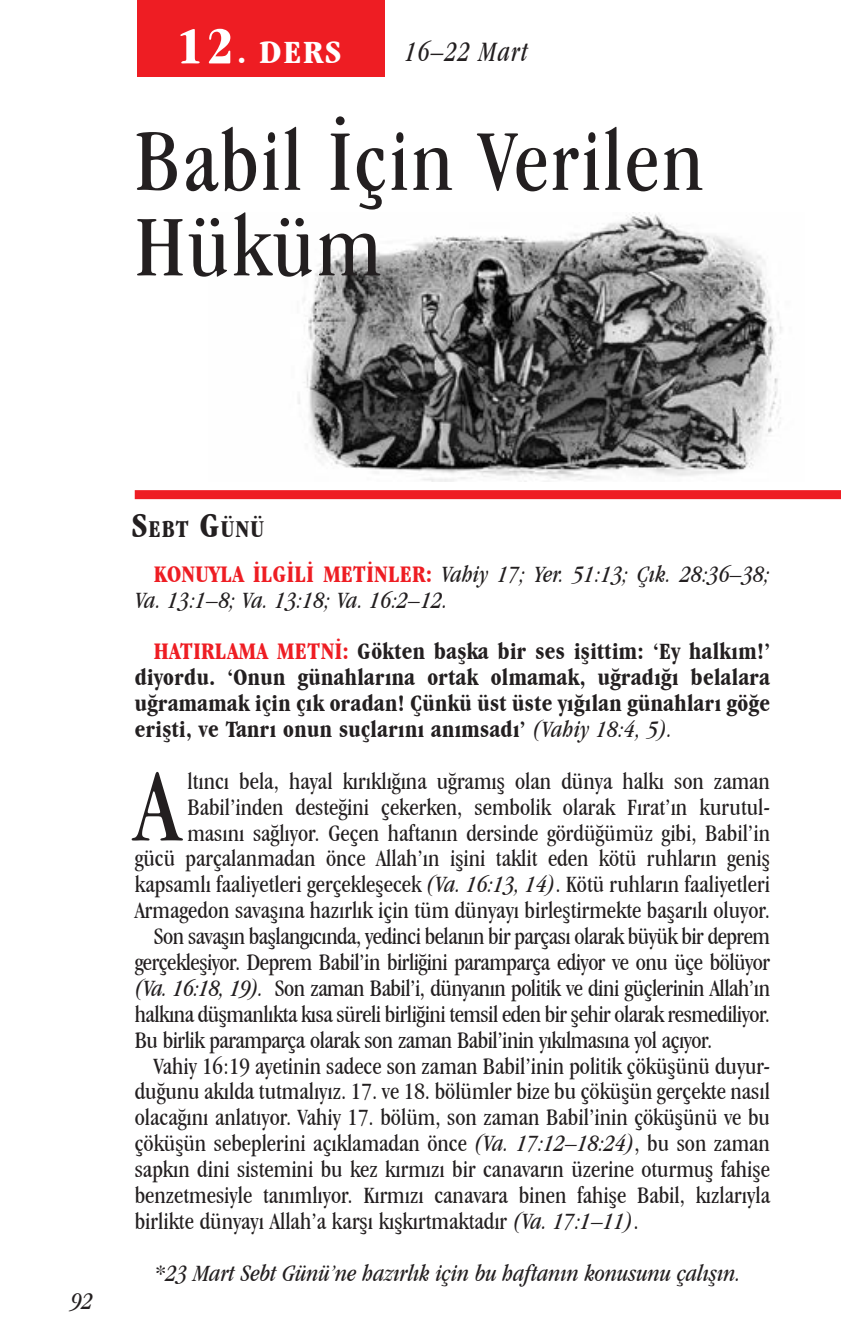
<style>
.page{position:relative;width:841px;height:1337px;background:#fff}
.page>*{position:absolute;margin:0;border:0;box-sizing:border-box;transform-origin:0 0}
.Capitular_Saturday{font:condensed 106.65px "Garamond IT Cby BT";color:#231f20}
.Lesson_Title{font:condensed 90px/85.5px "Garamond IT Cby BT";letter-spacing:.025em;color:#231f20}
.Lesson_Start_Head{font:700 condensed 33.75px "Garamond IT Cby BT";color:#fff;scale:1.1 1}
.Lesson_Dates{font:italic condensed 29.25px "Garamond IT Cby BT";letter-spacing:.05em;color:#231f20;scale:.9 1}
.Sabbath_Afternoon_He{font:700 condensed 25.2px "Garamond IT Cby BT";letter-spacing:.035em;color:#231f20}
.t1{font:italic condensed 24.75px "Garamond IT Cby BT";color:#231f20}
.Body{font:condensed 24.3px/25.9px "Garamond IT Cby BT";letter-spacing:-.01em;color:#231f20;text-align:justify}
.Capitular_Saturday-2{font:condensed 24.3px/25.9px "Garamond IT Cby BT";color:#231f20;text-align:right}
.Friday_Body{font:700 condensed 24.3px/25.9px "Garamond IT Cby BT";letter-spacing:.015em;color:#231f20;text-align:justify}
.Friday_Body-2{font:italic condensed 24.3px/25.9px "Garamond IT Cby BT";letter-spacing:.01em;color:#231f20}
.Body-2{font:italic condensed 24.3px "Garamond IT Cby BT";color:#231f20}
.s1{font-size:54px}
.s2{font-size:36px}
.s3{font-weight:700;font-style:normal;font-size:24.75px;color:#ee1d23}
.s4{font-size:24.75px;color:#ee1d23}
.s5{font-weight:400;font-style:italic}
.s6{font-style:italic}
</style>
<div class="page">
<img style="left:298px;top:212px;width:484px;height:269px">
<div style="left:137px;top:0;width:248px;height:76px;background:#ee1d23"></div>
<div style="left:135px;top:490px;width:705px;height:9px;background:#ee1d23"></div>
<p class="Lesson_Start_Head" style="left:176px;top:33px;width:152px"><span class="s1">12</span>. DERS</p>
<p class="Lesson_Dates" style="left:405px;top:35px;width:138px">16–22 Mart</p>
<p class="Lesson_Title" style="left:135px;top:118px;width:570px">Babil İçin Verilen<br>Hüküm</p>
<p class="t1" style="left:71px;top:1286px;width:23px">92</p>
<p class="Sabbath_Afternoon_He" style="left:132px;top:513px;width:134px"><span class="s2">S</span>ebt <span class="s2">G</span>ünü</p>
<p class="Friday_Body-2" style="left:135px;top:560px;width:636px;text-indent:19px"><span class="s3">KONUYLA İLGILI METINLER:</span> Vahiy 17; Yer. 51:13; Çık. 28:36–38;<br>Va. 13:1–8; Va. 13:18; Va. 16:2–12.</p>
<p class="Friday_Body" style="left:135px;top:638px;width:636px;text-indent:19px"><span class="s4">HATIRLAMA METNI:</span> Gökten başka bir ses işittim: ‘Ey halkım!’ diyordu. ‘Onun günahlarına ortak olmamak, uğradığı belalara uğramamak için çık oradan! Çünkü üst üste yığılan günahları göğe erişti, ve Tanrı onun suçlarını anımsadı’ <span class="s5">(Vahiy 18:4, 5).</span></p>
<p class="Capitular_Saturday" style="left:135px;top:745px;width:46px">A</p>
<p class="Capitular_Saturday-2" style="left:135px;top:768px;width:636px">ltıncı bela, hayal kırıklığına uğramış olan dünya halkı son zaman Babil’inden desteğini çekerken, sembolik olarak Fırat’ın kurutul&shy;masını sağlıyor. Geçen haftanın dersinde gördüğümüz gibi, Babil’in<br>gücü parçalanmadan önce Allah’ın işini taklit eden kötü ruhların geniş kapsamlı faaliyetleri gerçekleşecek <span class="s6">(Va. 16:13, 14)</span>. Kötü ruhların faaliyetleri Armagedon savaşına hazırlık için tüm dünyayı birleştirmekte başarılı oluyor.</p>
<p class="Body" style="left:135px;top:923px;width:636px;text-indent:19px">Son savaşın başlangıcında, yedinci belanın bir parçası olarak büyük bir deprem gerçekleşiyor. Deprem Babil’in birliğini paramparça ediyor ve onu üçe bölüyor <span class="s6">(Va. 16:18, 19).</span> Son zaman Babil’i, dünyanın politik ve dini güçlerinin Allah’ın halkına düşmanlıkta kısa süreli birliğini temsil eden bir şehir olarak resmediliyor.<br>Bu birlik paramparça olarak son zaman Babil’inin yıkılmasına yol açıyor.</p>
<p class="Body" style="left:135px;top:1052px;width:636px;text-indent:19px">Vahiy 16:19 ayetinin sadece son zaman Babil’inin politik çöküşünü duyur&shy;duğunu akılda tutmalıyız. 17. ve 18. bölümler bize bu çöküşün gerçekte nasıl olacağını anlatıyor. Vahiy 17. bölüm, son zaman Babil’inin çöküşünü ve bu çöküşün sebeplerini açıklamadan önce <span class="s6">(Va. 17:12–18:24)</span>, bu son zaman sapkın dini sistemini bu kez kırmızı bir canavarın üzerine oturmuş fahişe benzetmesiyle tanımlıyor. Kırmızı canavara binen fahişe Babil, kızlarıyla birlikte dünyayı Allah’a karşı kışkırtmaktadır <span class="s6">(Va. 17:1–11)</span>.</p>
<p class="Body-2" style="left:154px;top:1258px;width:588px">*23 Mart Sebt Günü’ne hazırlık için bu haftanın konusunu çalışın.</p>
</div>
